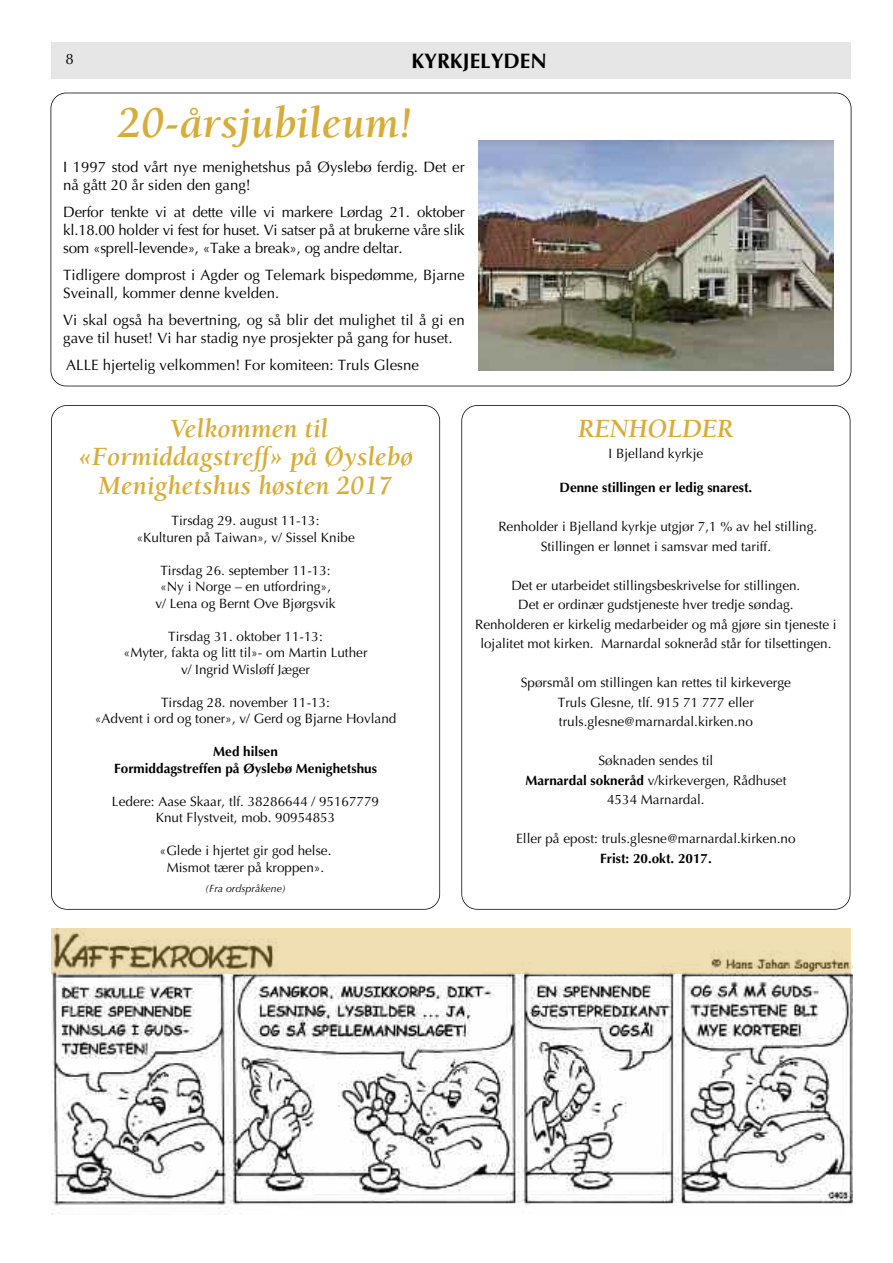
<style>
.page{position:relative;width:893px;height:1263px;background:#fff}
.page>*{position:absolute;margin:0;border:0;box-sizing:border-box;transform-origin:0 0}
.t1{font:italic 700 45px "Berkeley LT";color:#d7ac39}
.t2{font:italic 700 27px/28.5px "Berkeley LT";color:#d7ac39;text-align:center}
.t3{font:700 21px "Optima LT Std";color:#000}
.t4{font:15px/18px "Optima LT Std";color:#000}
.t5{font:13.5px/16.5px "Optima LT Std";color:#000;text-align:center}
.t6{font:700 13.5px/16.5px "Optima LT Std";color:#000;text-align:center}
.t7{font:italic 10.5px "Optima LT Std";color:#000}
.s1{font-weight:700}
</style>
<div class="page">
<div style="left:51px;top:43px;width:799px;height:36px;background:#e6e6e6"></div>
<div style="left:51px;top:405px;width:389px;height:505px;border:2px solid #000;border-radius:16px"></div>
<div style="left:51px;top:93px;width:800px;height:293px;border:2px solid #000;border-radius:16px"></div>
<img style="left:478px;top:140px;width:355px;height:230px">
<div style="left:461px;top:405px;width:389px;height:505px;border:2px solid #000;border-radius:16px"></div>
<img style="left:51px;top:966px;width:801px;height:247px">
<div style="left:51px;top:928px;width:800px;height:46px;background:#d7ac39;opacity:.38"></div>
<p class="t4" style="left:65px;top:51px;width:10px">8</p>
<h3 class="t3" style="left:411px;top:52px;width:137px">KYRKJELYDEN</h3>
<h1 class="t1" style="left:118px;top:99px;width:297px">20-årsjubileum!</h1>
<p class="t4" style="left:63px;top:159px;width:403px">I 1997 stod vårt nye menighetshus på Øyslebø ferdig. Det er nå gått 20 år siden den gang!</p>
<p class="t4" style="left:63px;top:204px;width:403px;text-align:justify">Derfor tenkte vi at dette ville vi markere Lørdag 21. oktober kl.18.00 holder vi fest for huset. Vi satser på at brukerne våre slik som «sprell-levende», «Take a break», og andre deltar.</p>
<p class="t4" style="left:63px;top:267px;width:403px">Tidligere domprost i Agder og Telemark bispedømme, Bjarne<br>Sveinall, kommer denne kvelden.</p>
<p class="t4" style="left:63px;top:312px;width:403px">Vi skal også ha bevertning, og så blir det mulighet til å gi en gave til huset! Vi har stadig nye prosjekter på gang for huset.</p>
<p class="t4" style="left:66px;top:357px;width:354px">ALLE hjertelig velkommen! For komiteen: Truls Glesne</p>
<h2 class="t2" style="left:78px;top:415px;width:336px">Velkommen til «Formiddagstreff» på Øyslebø<br>Menighetshus høsten 2017</h2>
<p class="t5" style="left:136px;top:514px;width:220px">Tirsdag 29. august 11-13:<br>«Kulturen på Taiwan», v/ Sissel Knibe</p>
<p class="t5" style="left:156px;top:563px;width:182px">Tirsdag 26. september 11-13: «Ny i Norge – en utfordring», v/ Lena og Bernt Ove Bjørgsvik</p>
<p class="t5" style="left:124px;top:629px;width:245px">Tirsdag 31. oktober 11-13:<br>«Myter, fakta og litt til»- om Martin Luther v/ Ingrid Wisløff Jæger</p>
<p class="t5" style="left:95px;top:695px;width:303px">Tirsdag 28. november 11-13:<br>«Advent i ord og toner», v/ Gerd og Bjarne Hovland</p>
<p class="t6" style="left:114px;top:745px;width:264px">Med hilsen<br>Formiddagstreffen på Øyslebø Menighetshus</p>
<p class="t5" style="left:112px;top:794px;width:269px">Ledere: Aase Skaar, tlf. 38286644 / 95167779<br>Knut Flystveit, mob. 90954853</p>
<p class="t5" style="left:160px;top:844px;width:173px">«Glede i hjertet gir god helse.<br>Mismot tærer på kroppen».</p>
<p class="t7" style="left:205px;top:884px;width:82px">(Fra ordspråkene)</p>
<h2 class="t2" style="left:578px;top:415px;width:157px">RENHOLDER</h2>
<p class="t5" style="left:609px;top:446px;width:96px">I Bjelland kyrkje</p>
<p class="t6" style="left:559px;top:481px;width:194px">Denne stillingen er ledig snarest.</p>
<p class="t5" style="left:498px;top:518px;width:320px;line-height:19.5px">Renholder i Bjelland kyrkje utgjør 7,1 % av hel stilling.<br>Stillingen er lønnet i samsvar med tariff.</p>
<p class="t5" style="left:475px;top:577px;width:363px;line-height:19.5px">Det er utarbeidet stillingsbeskrivelse for stillingen.<br>Det er ordinær gudstjeneste hver tredje søndag.<br>Renholderen er kirkelig medarbeider og må gjøre sin tjeneste i lojalitet mot kirken. Marnardal sokneråd står for tilsettingen.</p>
<p class="t5" style="left:521px;top:674px;width:272px;line-height:19.5px">Spørsmål om stillingen kan rettes til kirkeverge<br>Truls Glesne, tlf. 915 71 777 eller truls.glesne@marnardal.kirken.no</p>
<p class="t5" style="left:525px;top:752px;width:263px;line-height:19.5px">Søknaden sendes til<br><span class="s1">Marnardal sokneråd</span> v/kirkevergen, Rådhuset<br>4534 Marnardal.</p>
<p class="t5" style="left:516px;top:832px;width:281px">Eller på epost: truls.glesne@marnardal.kirken.no</p>
<p class="t6" style="left:600px;top:851px;width:113px">Frist: 20.okt. 2017.</p>
</div>
